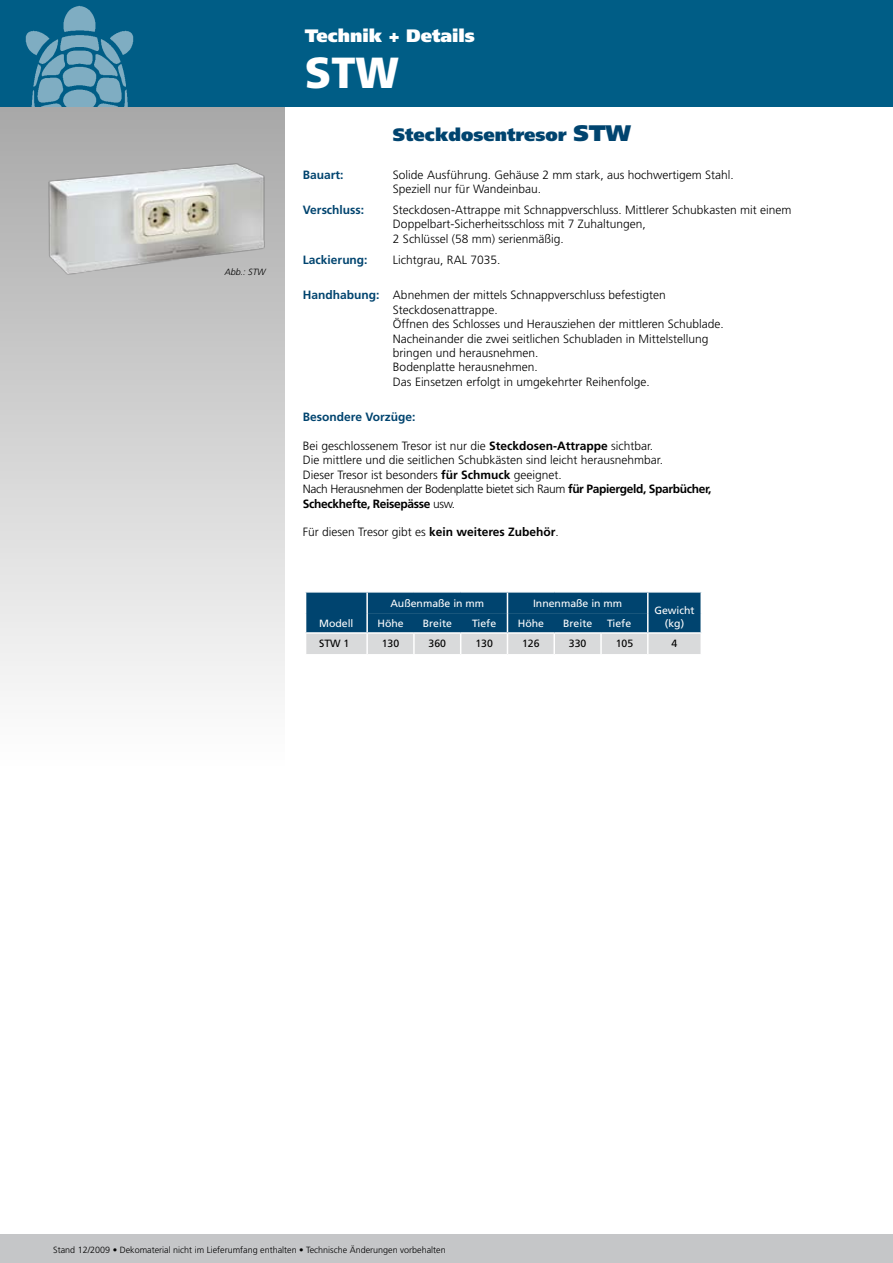
<style>
.page{position:relative;width:893px;height:1263px;background:#fff}
.page>*{position:absolute;margin:0;border:0;box-sizing:border-box;transform-origin:0 0}
.t1{font:900 43.5px "Frutiger";color:#fff}
.t2{font:900 18px "Frutiger";color:#00446f}
.t3{font:900 18px "Frutiger";color:#fff}
.t4{font:300 12px/14.4px "Frutiger";color:#000}
.t5{font:700 12px "Frutiger";color:#00446f}
.t6{font:10.5px "Frutiger";color:#fff}
.t7{font:10.5px "Frutiger";color:#000}
.t8{font:300 9px "Frutiger";color:#000}
.t9{font:italic 300 9px "Frutiger";color:#000}
.s1{font-size:22.5px}
.s2{font-weight:700;color:#00446f}
.s3{font-weight:700}
</style>
<div class="page">
<div style="left:0;top:95px;width:285px;height:703px;background:linear-gradient(to bottom,#a6a6a6,#fff)"></div>
<div style="left:0;top:0;width:893px;height:106px;background:#005d86"></div>
<img style="left:25px;top:5px;width:109px;height:101px">
<div style="left:0;top:1234px;width:893px;height:29px;background:#c5c6c8"></div>
<img style="left:43px;top:157px;width:227px;height:127px">
<svg style="left:305px;top:592px;width:397px;height:62px;background:#537e99"></svg>
<h2 class="t3" style="left:305px;top:25px;width:172px">Technik + Details</h2>
<h1 class="t1" style="left:305px;top:47px;width:96px">STW</h1>
<p class="t9" style="left:225px;top:266px;width:43px">Abb.: STW</p>
<h2 class="t2" style="left:393px;top:124px;width:239px">Steckdosentresor <span class="s1">STW</span></h2>
<p class="t5" style="left:303px;top:167px;width:42px">Bauart:</p>
<p class="t4" style="left:393px;top:167px;width:342px">Solide Ausführung. Gehäuse 2 mm stark, aus hochwertigem Stahl.<br>Speziell nur für Wandeinbau.</p>
<p class="t5" style="left:303px;top:203px;width:63px">Verschluss:</p>
<p class="t4" style="left:393px;top:203px;width:400px">Steckdosen-Attrappe mit Schnappverschluss. Mittlerer Schubkasten mit einem<br>Doppelbart-Sicherheitsschloss mit 7 Zuhaltungen,<br>2 Schlüssel (58 mm) serienmäßig.</p>
<p class="t5" style="left:303px;top:253px;width:66px">Lackierung:</p>
<p class="t4" style="left:393px;top:253px;width:109px">Lichtgrau, RAL 7035.</p>
<p class="t4" style="left:393px;top:288px;width:332px;text-indent:-90px"><span class="s2">Handhabung:</span> Abnehmen der mittels Schnappverschluss befestigten Steckdosenattrappe.<br>Öffnen des Schlosses und Herausziehen der mittleren Schublade.<br>Nacheinander die zwei seitlichen Schubladen in Mittelstellung bringen und herausnehmen.<br>Bodenplatte herausnehmen.<br>Das Einsetzen erfolgt in umgekehrter Reihenfolge.</p>
<p class="t5" style="left:303px;top:410px;width:114px">Besondere Vorzüge:</p>
<p class="t4" style="left:303px;top:439px;width:410px">Bei geschlossenem Tresor ist nur die <span class="s3">Steckdosen-Attrappe</span> sichtbar.<br>Die mittlere und die seitlichen Schubkästen sind leicht herausnehmbar.<br>Dieser Tresor ist besonders <span class="s3">für Schmuck</span> geeignet.<br>Nach Herausnehmen der Bodenplatte bietet sich Raum <span class="s3">für Papiergeld, Sparbücher, Scheckhefte, Reisepässe</span> usw.</p>
<p class="t4" style="left:303px;top:525px;width:257px">Für diesen Tresor gibt es <span class="s3">kein weiteres Zubehör</span>.</p>
<p class="t6" style="left:319px;top:617px;width:36px">Modell</p>
<p class="t6" style="left:390px;top:597px;width:95px">Außenmaße in mm</p>
<p class="t6" style="left:533px;top:597px;width:91px">Innenmaße in mm</p>
<p class="t6" style="left:654px;top:604px;width:42px">Gewicht</p>
<p class="t6" style="left:377px;top:617px;width:28px">Höhe</p>
<p class="t6" style="left:423px;top:617px;width:31px">Breite</p>
<p class="t6" style="left:472px;top:617px;width:26px">Tiefe</p>
<p class="t6" style="left:518px;top:617px;width:28px">Höhe</p>
<p class="t6" style="left:563px;top:617px;width:31px">Breite</p>
<p class="t6" style="left:607px;top:617px;width:26px">Tiefe</p>
<p class="t6" style="left:665px;top:617px;width:21px">(kg)</p>
<p class="t7" style="left:319px;top:637px;width:32px">STW 1</p>
<p class="t7" style="left:382px;top:637px;width:19px">130</p>
<p class="t7" style="left:429px;top:637px;width:19px">360</p>
<p class="t7" style="left:475px;top:637px;width:19px">130</p>
<p class="t7" style="left:522px;top:637px;width:19px">126</p>
<p class="t7" style="left:569px;top:637px;width:19px">330</p>
<p class="t7" style="left:616px;top:637px;width:19px">105</p>
<p class="t7" style="left:672px;top:637px;width:7px">4</p>
<p class="t8" style="left:53px;top:1244px;width:394px">Stand 12/2009 • Dekomaterial nicht im Lieferumfang enthalten • Technische Änderungen vorbehalten</p>
</div>
